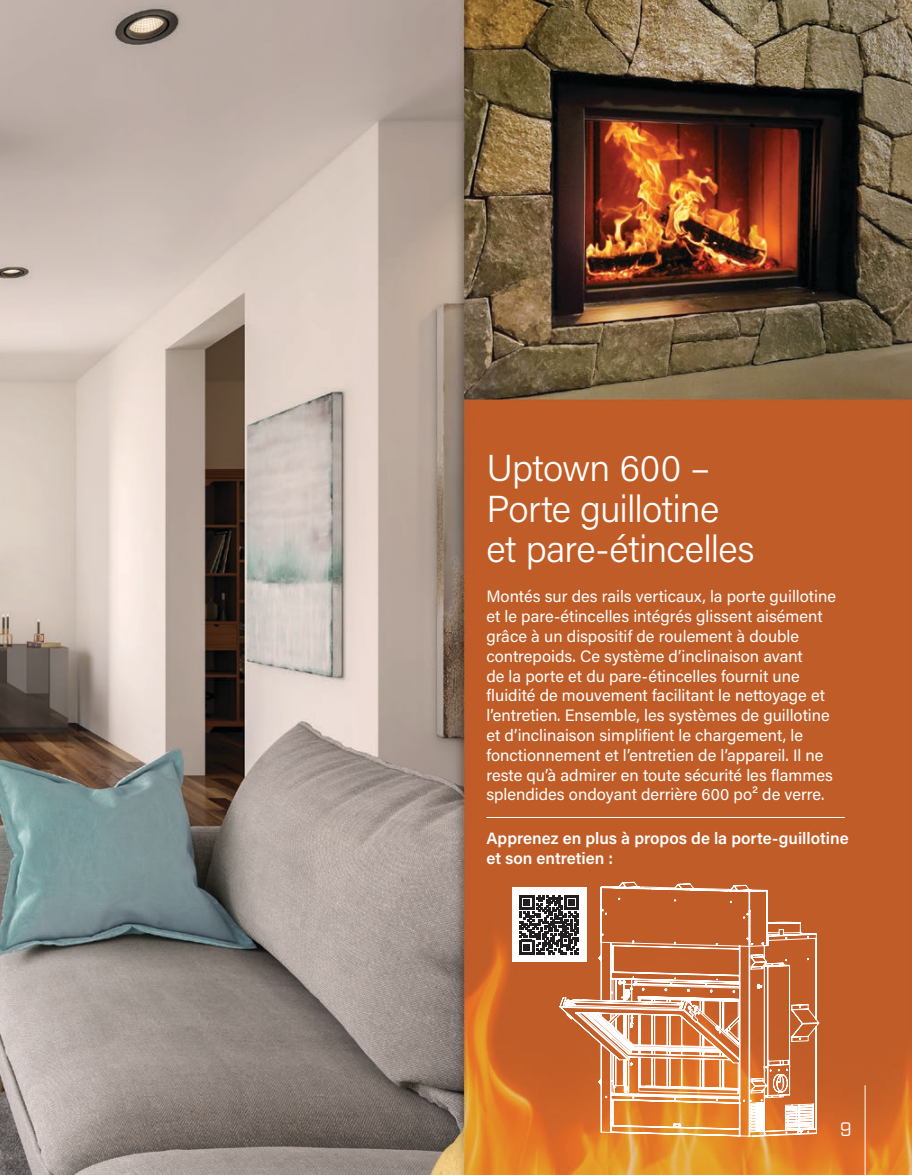
<style>
.page{position:relative;width:912px;height:1175px;background:#fff}
.page>*{position:absolute;margin:0;border:0;box-sizing:border-box;transform-origin:0 0}
.t1{font:300 37.5px/40.5px "Acumin Pro";letter-spacing:-.02em;color:#fff}
.t2{font:19.5px "Industry";color:#fff}
.t3{font:16.5px/19.8px "Acumin Pro";color:#fff}
.t4{font:600 16.5px/19.8px "Acumin Pro";color:#fff}
</style>
<div class="page">
<img style="left:0;top:0;width:911px;height:1174px">
<hr style="left:864px;top:1085px;width:1px;height:89px;background:#fff">
<svg style="left:559px;top:881px;width:260px;height:255px"></svg>
<div style="left:511px;top:887px;width:75px;height:75px;background:#fff"></div>
<svg style="left:520px;top:895px;width:58px;height:59px"></svg>
<hr style="left:486px;top:817px;width:358px;height:1px;background:#fff">
<h1 class="t1" style="left:486px;top:446px;width:270px">Uptown 600 –<br>Porte guillotine et pare-étincelles</h1>
<p class="t3" style="left:486px;top:586px;width:351px">Montés sur des rails verticaux, la porte guillotine et le pare-étincelles intégrés glissent aisément grâce à un dispositif de roulement à double contrepoids. Ce système d’inclinaison avant<br>de la porte et du pare-étincelles fournit une fluidité de mouvement facilitant le nettoyage et l’entretien. Ensemble, les systèmes de guillotine et d’inclinaison simplifient le chargement, le fonctionnement et l’entretien de l’appareil. Il ne reste qu’à admirer en toute sécurité les flammes splendides ondoyant derrière 600 po² de verre.</p>
<p class="t4" style="left:486px;top:827px;width:364px">Apprenez en plus à propos de la porte-guillotine et son entretien :</p>
<p class="t2" style="left:839px;top:1117px;width:13px">9</p>
</div>
